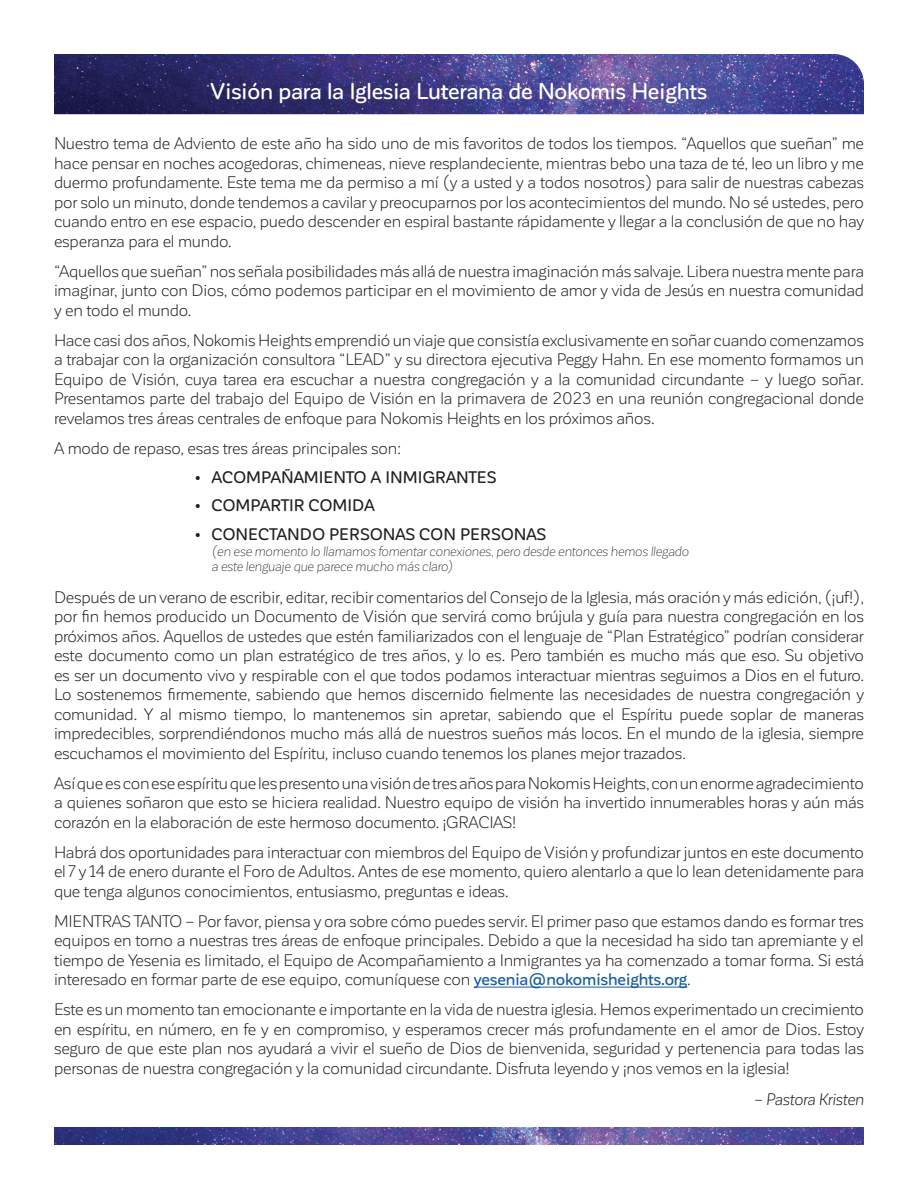
<style>
.page{position:relative;width:918px;height:1188px;background:#fff}
.page>*{position:absolute;margin:0;border:0;box-sizing:border-box;transform-origin:0 0}
.t1{font:500 22.5px "Corporative Sans Rd";letter-spacing:-.01em;color:#fff}
.t2{font:16.5px/19.5px "Corporative Sans Rd";letter-spacing:-.015em;color:#231f20;text-align:justify}
.t3{font:500 16.5px "Corporative Sans Rd";color:#231f20}
.t4{font:italic 16.5px "Corporative Sans Rd";letter-spacing:-.015em;color:#231f20}
.t5{font:italic 300 13.5px/15px "Corporative Sans Rd";letter-spacing:-.015em;color:#231f20}
.s1{font-weight:700}
.s2{font-weight:500;color:#175d9e}
</style>
<div class="page">
<hr style="left:474px;top:987px;width:213px;height:1px;background:#175d9e">
<img style="left:54px;top:54px;width:810px;height:60px">
<img style="left:54px;top:1127px;width:810px;height:17px">
<h1 class="t1" style="left:211px;top:79px;width:498px">Visión para la Iglesia Luterana de Nokomis Heights</h1>
<p class="t2" style="left:54px;top:134px;width:812px">Nuestro tema de Adviento de este año ha sido uno de mis favoritos de todos los tiempos. “Aquellos que sueñan” me hace pensar en noches acogedoras, chimeneas, nieve resplandeciente, mientras bebo una taza de té, leo un libro y me duermo profundamente. Este tema me da permiso a mí (y a usted y a todos nosotros) para salir de nuestras cabezas por solo un minuto, donde tendemos a cavilar y preocuparnos por los acontecimientos del mundo. No sé ustedes, pero cuando entro en ese espacio, puedo descender en espiral bastante rápidamente y llegar a la conclusión de que no hay esperanza para el mundo.</p>
<p class="t2" style="left:54px;top:261px;width:812px">“Aquellos que sueñan” nos señala posibilidades más allá de nuestra imaginación más salvaje. Libera nuestra mente para imaginar, junto con Dios, cómo podemos participar en el movimiento de amor y vida de Jesús en nuestra comunidad y en todo el mundo.</p>
<p class="t2" style="left:54px;top:330px;width:812px">Hace casi dos años, Nokomis Heights emprendió un viaje que consistía exclusivamente en soñar cuando comenzamos a trabajar con la organización consultora “LEAD” y su directora ejecutiva Peggy Hahn. En ese momento formamos un Equipo de Visión, cuya tarea era escuchar a nuestra congregación y a la comunidad circundante – y luego soñar.<br>Presentamos parte del trabajo del Equipo de Visión en la primavera de 2023 en una reunión congregacional donde revelamos tres áreas centrales de enfoque para Nokomis Heights en los próximos años.</p>
<p class="t2" style="left:54px;top:439px;width:348px">A modo de repaso, esas tres áreas principales son:</p>
<p class="t3" style="left:195px;top:468px;width:303px"><span class="s1">•</span> ACOMPAÑAMIENTO A INMIGRANTES</p>
<p class="t3" style="left:195px;top:497px;width:182px"><span class="s1">•</span> COMPARTIR COMIDA</p>
<p class="t3" style="left:195px;top:525px;width:353px"><span class="s1">•</span> CONECTANDO PERSONAS CON PERSONAS</p>
<p class="t5" style="left:211px;top:544px;width:479px">(en ese momento lo llamamos fomentar conexiones, pero desde entonces hemos llegado a este lenguaje que parece mucho más claro)</p>
<p class="t2" style="left:54px;top:588px;width:812px">Después de un verano de escribir, editar, recibir comentarios del Consejo de la Iglesia, más oración y más edición, (¡uf!), por fin hemos producido un Documento de Visión que servirá como brújula y guía para nuestra congregación en los próximos años. Aquellos de ustedes que estén familiarizados con el lenguaje de “Plan Estratégico” podrían considerar este documento como un plan estratégico de tres años, y lo es. Pero también es mucho más que eso. Su objetivo es ser un documento vivo y respirable con el que todos podamos interactuar mientras seguimos a Dios en el futuro.<br>Lo sostenemos firmemente, sabiendo que hemos discernido fielmente las necesidades de nuestra congregación y comunidad. Y al mismo tiempo, lo mantenemos sin apretar, sabiendo que el Espíritu puede soplar de maneras impredecibles, sorprendiéndonos mucho más allá de nuestros sueños más locos. En el mundo de la iglesia, siempre escuchamos el movimiento del Espíritu, incluso cuando tenemos los planes mejor trazados.</p>
<p class="t2" style="left:54px;top:774px;width:812px">Así que es con ese espíritu que les presento una visión de tres años para Nokomis Heights, con un enorme agradecimiento a quienes soñaron que esto se hiciera realidad. Nuestro equipo de visión ha invertido innumerables horas y aún más corazón en la elaboración de este hermoso documento. ¡GRACIAS!</p>
<p class="t2" style="left:54px;top:843px;width:812px">Habrá dos oportunidades para interactuar con miembros del Equipo de Visión y profundizar juntos en este documento el 7 y 14 de enero durante el Foro de Adultos. Antes de ese momento, quiero alentarlo a que lo lean detenidamente para que tenga algunos conocimientos, entusiasmo, preguntas e ideas.</p>
<p class="t2" style="left:54px;top:912px;width:812px">MIENTRAS TANTO – Por favor, piensa y ora sobre cómo puedes servir. El primer paso que estamos dando es formar tres equipos en torno a nuestras tres áreas de enfoque principales. Debido a que la necesidad ha sido tan apremiante y el tiempo de Yesenia es limitado, el Equipo de Acompañamiento a Inmigrantes ya ha comenzado a tomar forma. Si está interesado en formar parte de ese equipo, comuníquese con <span class="s2">yesenia@nokomisheights.org</span>.</p>
<p class="t2" style="left:54px;top:1000px;width:812px">Este es un momento tan emocionante e importante en la vida de nuestra iglesia. Hemos experimentado un crecimiento en espíritu, en número, en fe y en compromiso, y esperamos crecer más profundamente en el amor de Dios. Estoy seguro de que este plan nos ayudará a vivir el sueño de Dios de bienvenida, seguridad y pertenencia para todas las personas de nuestra congregación y la comunidad circundante. Disfruta leyendo y ¡nos vemos en la iglesia!</p>
<p class="t4" style="left:754px;top:1091px;width:112px">– Pastora Kristen</p>
</div>
